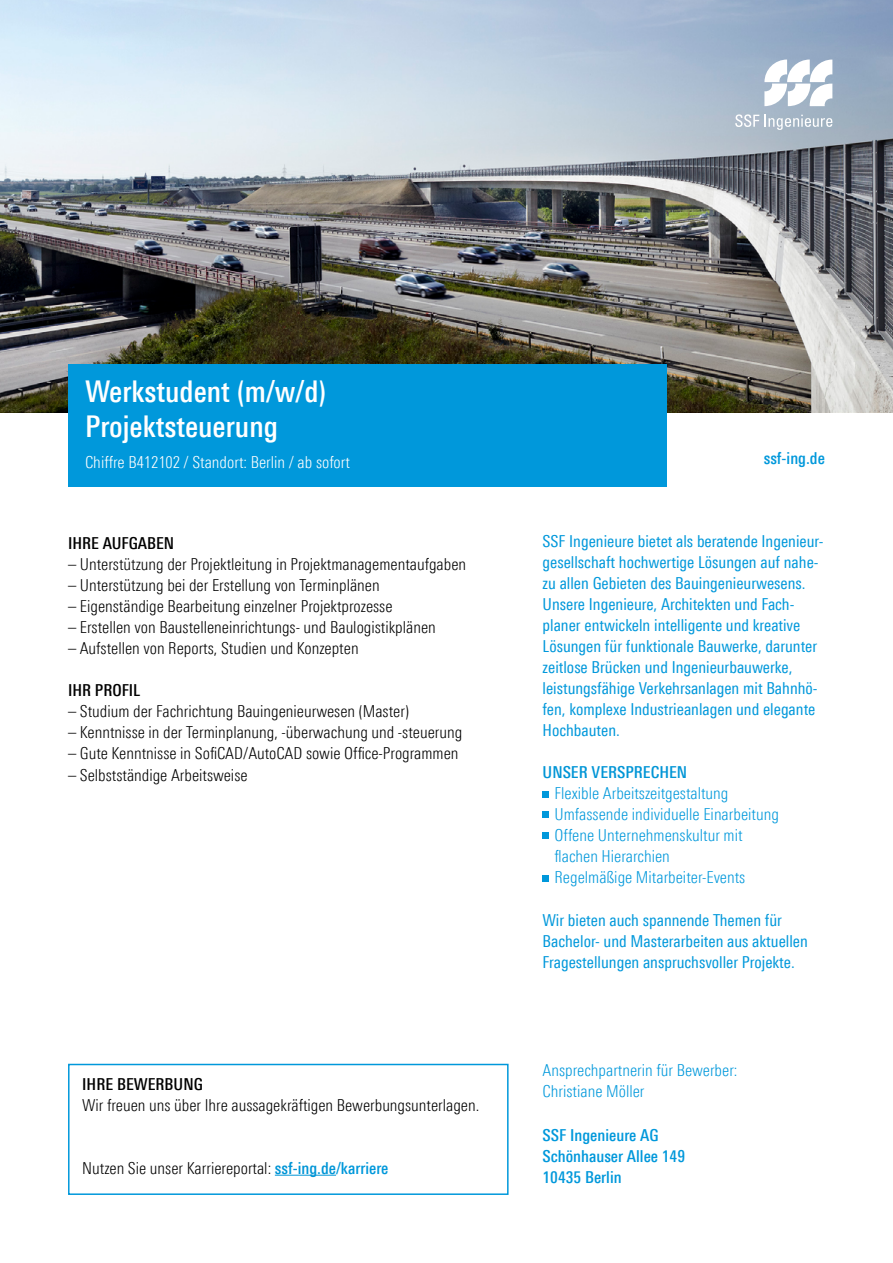
<style>
.page{position:relative;width:893px;height:1263px;background:#fff}
.page>*{position:absolute;margin:0;border:0;box-sizing:border-box;transform-origin:0 0}
.t1{font:500 30px/34.5px "Linotype Univers 520 Cn";color:#fff}
.t2{font:300 16.5px "Linotype Univers 320 Cn";color:#000}
.t3{font:16.5px/21px "Linotype Univers 420 Cn";color:#0098db}
.t4{font:300 16.5px/21px "Linotype Univers 320 Cn";color:#0098db}
.t5{font:500 16.5px/21px "Linotype Univers 520 Cn";color:#0098db}
.t6{font:300 16.5px "Linotype Univers 320 Cn";color:#fff}
.t7{font:500 16.5px "Linotype Univers 520 Cn";color:#000}
.t8{font:500 16.5px "Linotype Univers 520 Cn";color:#0095d6}
.s1{font-family:"Linotype Univers 520 Cn";font-weight:500;color:#0095d6}
.s2{font-family:"Linotype Univers 520 Cn";font-weight:500;color:#0098db}
</style>
<div class="page">
<img style="left:0;top:0;width:893px;height:412px">
<div style="left:68px;top:364px;width:599px;height:122px;background:#0098db"></div>
<hr style="left:275px;top:1175px;width:61px;height:1px;background:#0095d6">
<div style="left:68px;top:1064px;width:441px;height:131px;border:2px solid #0098db"></div>
<svg style="left:764px;top:60px;width:68px;height:46px"></svg>
<svg style="left:735px;top:114px;width:97px;height:16px;background:#bbc7d3"></svg>
<svg style="left:543px;top:791px;width:6px;height:6px"></svg>
<svg style="left:543px;top:812px;width:6px;height:6px"></svg>
<div style="left:543px;top:832px;width:6px;height:7px;background:#0098db"></div>
<svg style="left:543px;top:875px;width:6px;height:6px"></svg>
<h1 class="t1" style="left:85px;top:374px;width:243px">Werkstudent (m/w/d)<br>Projektsteuerung</h1>
<p class="t6" style="left:85px;top:453px;width:266px">Chiffre B412102 / Standort: Berlin / ab sofort</p>
<p class="t7" style="left:68px;top:533px;width:108px">IHRE AUFGABEN</p>
<p class="t2" style="left:68px;top:554px;width:400px">– Unterstützung der Projektleitung in Projektmanagementaufgaben</p>
<p class="t2" style="left:68px;top:575px;width:313px">– Unterstützung bei der Erstellung von Terminplänen</p>
<p class="t2" style="left:68px;top:596px;width:326px">– Eigenständige Bearbeitung einzelner Projektprozesse</p>
<p class="t2" style="left:68px;top:617px;width:369px">– Erstellen von Baustelleneinrichtungs- und Baulogistikplänen</p>
<p class="t2" style="left:68px;top:638px;width:292px">– Aufstellen von Reports, Studien und Konzepten</p>
<p class="t7" style="left:68px;top:681px;width:74px">IHR PROFIL</p>
<p class="t2" style="left:68px;top:702px;width:342px">– Studium der Fachrichtung Bauingenieurwesen (Master)</p>
<p class="t2" style="left:68px;top:723px;width:396px">– Kenntnisse in der Terminplanung, -überwachung und -steuerung</p>
<p class="t2" style="left:68px;top:744px;width:392px">– Gute Kenntnisse in SofiCAD/AutoCAD sowie Office-Programmen</p>
<p class="t2" style="left:68px;top:765px;width:181px">– Selbstständige Arbeitsweise</p>
<p class="t7" style="left:82px;top:1074px;width:122px">IHRE BEWERBUNG</p>
<p class="t2" style="left:82px;top:1096px;width:399px">Wir freuen uns über Ihre aussagekräftigen Bewerbungsunterlagen.</p>
<p class="t2" style="left:82px;top:1159px;width:308px">Nutzen Sie unser Karriereportal: <span class="s1">ssf-ing.de</span><span class="s2">/karriere</span></p>
<p class="t5" style="left:764px;top:447px;width:63px">ssf-ing.de</p>
<p class="t3" style="left:543px;top:530px;width:282px">SSF Ingenieure bietet als beratende Ingenieur&shy;gesellschaft hochwertige Lösungen auf nahe&shy;zu allen Gebieten des Bauingenieurwesens.<br>Unsere Ingenieure, Architekten und Fach&shy;planer entwickeln intelligente und kreative Lösungen für funktionale Bauwerke, darunter zeitlose Brücken und Ingenieurbauwerke, leistungsfähige Verkehrsanlagen mit Bahnhö&shy;fen, komplexe Industrieanlagen und elegante Hochbauten.</p>
<p class="t8" style="left:543px;top:763px;width:146px">UNSER VERSPRECHEN</p>
<p class="t4" style="left:555px;top:783px;width:226px">Flexible Arbeitszeitgestaltung<br>Umfassende individuelle Einarbeitung<br>Offene Unternehmenskultur mit flachen Hierarchien<br>Regelmäßige Mitarbeiter-Events</p>
<p class="t3" style="left:543px;top:909px;width:267px">Wir bieten auch spannende Themen für<br>Bachelor- und Masterarbeiten aus aktuellen<br>Fragestellungen anspruchsvoller Projekte.</p>
<p class="t4" style="left:543px;top:1059px;width:196px">Ansprechpartnerin für Bewerber:<br>Christiane Möller</p>
<p class="t5" style="left:543px;top:1124px;width:144px">SSF Ingenieure AG<br>Schönhauser Allee 149<br>10435 Berlin</p>
</div>
